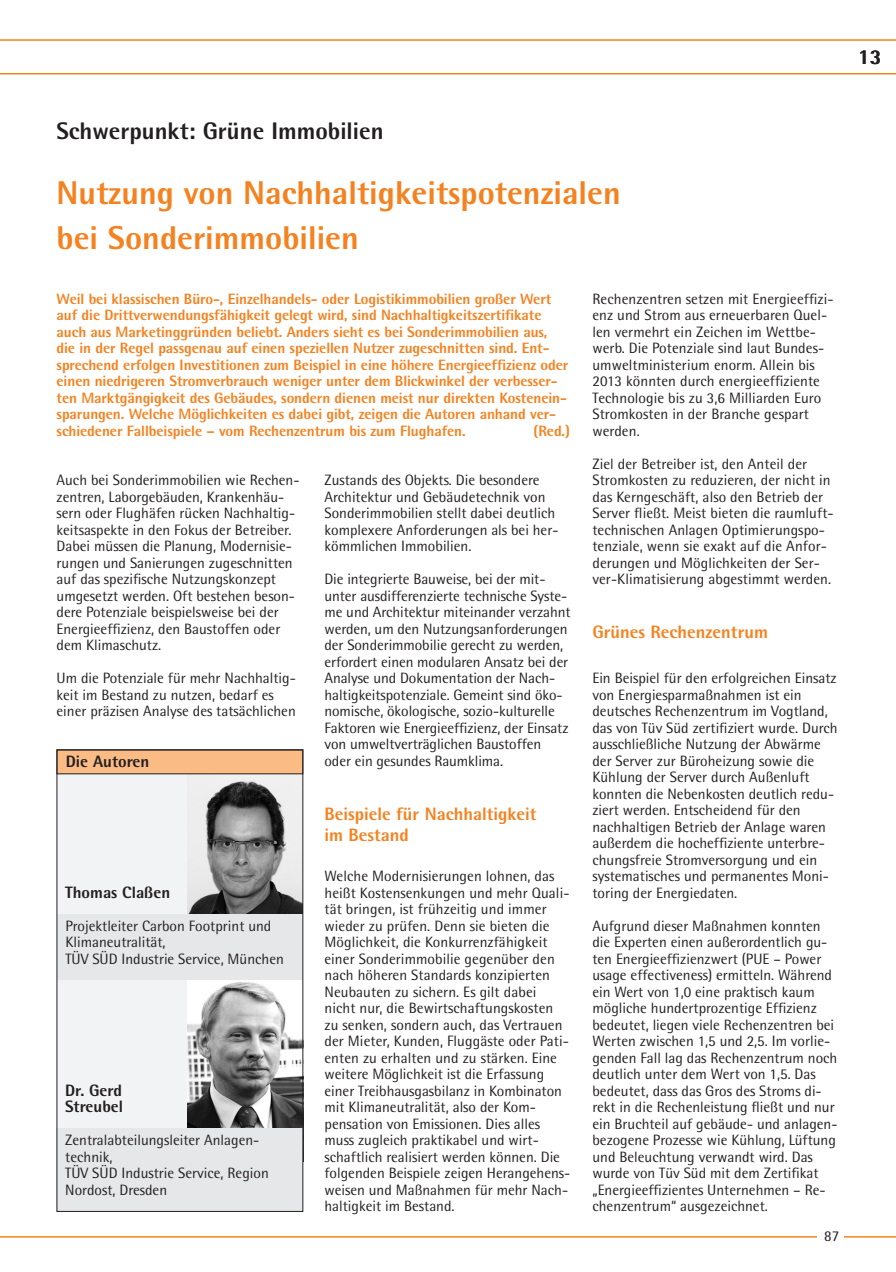
<style>
.page{position:relative;width:896px;height:1272px;background:#fff}
.page>*{position:absolute;margin:0;border:0;box-sizing:border-box;transform-origin:0 0}
.t1{font:800 33px/45px "Rotis Semi Sans";color:#f58220}
.t2{font:800 24px "Rotis Semi Sans";color:#231f20}
.t3{font:800 21px "Rotis Semi Sans";color:#231f20}
.t4{font:800 18px/21px "Rotis Semi Sans";color:#f58220}
.t5{font:800 16.5px/16.5px "Rotis Semi Sans";color:#231f20}
.t6{font:15px/16.5px "Rotis Semi Sans";color:#231f20}
.t7{font:800 15px/16.5px "Rotis Semi Sans";letter-spacing:-.005em;color:#f58220}
</style>
<div class="page">
<hr style="left:0;top:1236px;width:896px;height:2px;background:#f58220">
<svg style="left:0;top:39px;width:896px;height:36px"></svg>
<div style="left:817px;top:1217px;width:27px;height:31px;background:#fff"></div>
<div style="left:57px;top:756px;width:246px;height:403px;background:#f2f3f4"></div>
<img style="left:188px;top:980px;width:113px;height:148px">
<img style="left:187px;top:774px;width:114px;height:140px">
<div style="left:57px;top:914px;width:246px;height:66px;background:#e6e7e9"></div>
<div style="left:57px;top:1128px;width:246px;height:83px;background:#e6e7e9"></div>
<div style="left:57px;top:750px;width:246px;height:24px;background:#fbbb85"></div>
<div style="left:57px;top:749px;width:246px;height:463px;border:1px solid #231f20"></div>
<h3 class="t3" style="left:858px;top:43px;width:25px">13</h3>
<h2 class="t2" style="left:56px;top:115px;width:329px">Schwerpunkt: Grüne Immobilien</h2>
<h1 class="t1" style="left:57px;top:170px;width:566px">Nutzung von Nachhaltigkeitspotenzialen bei Sonderimmobilien</h1>
<p class="t7" style="left:57px;top:290px;width:513px">Weil bei klassischen Büro-, Einzelhandels- oder Logistikimmobilien großer Wert auf die Drittverwendungsfähigkeit gelegt wird, sind Nachhaltigkeitszertifikate auch aus Marketinggründen beliebt. Anders sieht es bei Sonderimmobilien aus, die in der Regel passgenau auf einen speziellen Nutzer zugeschnitten sind. Ent&shy;sprechend erfolgen Investitionen zum Beispiel in eine höhere Energieeffizienz oder einen niedrigeren Stromverbrauch weniger unter dem Blickwinkel der verbesser&shy;ten Marktgängigkeit des Gebäudes, sondern dienen meist nur direkten Kostenein&shy;sparungen. Welche Möglichkeiten es dabei gibt, zeigen die Autoren anhand ver&shy;schiedener Fallbeispiele – vom Rechenzentrum bis zum Flughafen.</p>
<p class="t7" style="left:533px;top:422px;width:38px">(Red.)</p>
<p class="t6" style="left:57px;top:472px;width:244px">Auch bei Sonderimmobilien wie Rechen&shy;zentren, Laborgebäuden, Krankenhäu&shy;sern oder Flughäfen rücken Nachhaltig&shy;keitsaspekte in den Fokus der Betreiber.<br>Dabei müssen die Planung, Modernisie&shy;rungen und Sanierungen zugeschnitten auf das spezifische Nutzungskonzept umgesetzt werden. Oft bestehen beson&shy;dere Potenziale beispielsweise bei der Energieeffizienz, den Baustoffen oder dem Klimaschutz.</p>
<p class="t6" style="left:57px;top:670px;width:241px">Um die Potenziale für mehr Nachhaltig&shy;keit im Bestand zu nutzen, bedarf es einer präzisen Analyse des tatsächlichen</p>
<p class="t5" style="left:66px;top:753px;width:85px">Die Autoren</p>
<p class="t5" style="left:65px;top:883px;width:107px">Thomas Claßen</p>
<p class="t6" style="left:65px;top:917px;width:220px">Projektleiter Carbon Footprint und<br>Klimaneutralität,<br>TÜV SÜD Industrie Service, München</p>
<p class="t5" style="left:65px;top:1081px;width:60px">Dr. Gerd<br>Streubel</p>
<p class="t6" style="left:65px;top:1132px;width:205px">Zentralabteilungsleiter Anlagen&shy;technik,<br>TÜV SÜD Industrie Service, Region<br>Nordost, Dresden</p>
<p class="t6" style="left:324px;top:472px;width:235px">Zustands des Objekts. Die besondere Architektur und Gebäudetechnik von Sonderimmobilien stellt dabei deutlich komplexere Anforderungen als bei her&shy;kömmlichen Immobilien.</p>
<p class="t6" style="left:324px;top:571px;width:248px">Die integrierte Bauweise, bei der mit&shy;unter ausdifferenzierte technische Syste&shy;me und Architektur miteinander verzahnt werden, um den Nutzungsanforderungen der Sonderimmobilie gerecht zu werden, erfordert einen modularen Ansatz bei der Analyse und Dokumentation der Nach&shy;haltigkeitspotenziale. Gemeint sind öko&shy;nomische, ökologische, sozio-kulturelle Faktoren wie Energieeffizienz, der Einsatz von umweltverträglichen Baustoffen oder ein gesundes Raumklima.</p>
<p class="t4" style="left:324px;top:803px;width:213px">Beispiele für Nachhaltigkeit im Bestand</p>
<p class="t6" style="left:324px;top:868px;width:247px">Welche Modernisierungen lohnen, das heißt Kostensenkungen und mehr Quali&shy;tät bringen, ist frühzeitig und immer wieder zu prüfen. Denn sie bieten die Möglichkeit, die Konkurrenzfähigkeit einer Sonderimmobilie gegenüber den nach höheren Standards konzipierten Neubauten zu sichern. Es gilt dabei nicht nur, die Bewirtschaftungskosten zu senken, sondern auch, das Vertrauen der Mieter, Kunden, Fluggäste oder Pati&shy;enten zu erhalten und zu stärken. Eine weitere Möglichkeit ist die Erfassung einer Treibhausgasbilanz in Kombinaton mit Klimaneutralität, also der Kom&shy;pensation von Emissionen. Dies alles muss zugleich praktikabel und wirt&shy;schaftlich realisiert werden können. Die folgenden Beispiele zeigen Herangehens&shy;weisen und Maßnahmen für mehr Nach&shy;haltigkeit im Bestand.</p>
<p class="t6" style="left:592px;top:290px;width:243px">Rechenzentren setzen mit Energieeffizi&shy;enz und Strom aus erneuerbaren Quel&shy;len vermehrt ein Zeichen im Wettbe&shy;werb. Die Potenziale sind laut Bundes&shy;umweltministerium enorm. Allein bis 2013 könnten durch energieeffiziente Technologie bis zu 3,6 Milliarden Euro Stromkosten in der Branche gespart werden.</p>
<p class="t6" style="left:592px;top:455px;width:243px">Ziel der Betreiber ist, den Anteil der Stromkosten zu reduzieren, der nicht in das Kerngeschäft, also den Betrieb der Server fließt. Meist bieten die raumluft&shy;technischen Anlagen Optimierungspo&shy;tenziale, wenn sie exakt auf die Anfor&shy;derungen und Möglichkeiten der Ser&shy;ver-Klimatisierung abgestimmt werden.</p>
<p class="t4" style="left:592px;top:621px;width:177px">Grünes Rechenzentrum</p>
<p class="t6" style="left:592px;top:670px;width:247px">Ein Beispiel für den erfolgreichen Einsatz von Energiesparmaßnahmen ist ein deutsches Rechenzentrum im Vogtland, das von Tüv Süd zertifiziert wurde. Durch ausschließliche Nutzung der Abwärme der Server zur Büroheizung sowie die Kühlung der Server durch Außenluft konnten die Nebenkosten deutlich redu&shy;ziert werden. Entscheidend für den nachhaltigen Betrieb der Anlage waren außerdem die hocheffiziente unterbre&shy;chungsfreie Stromversorgung und ein systematisches und permanentes Moni&shy;toring der Energiedaten.</p>
<p class="t6" style="left:592px;top:917px;width:247px">Aufgrund dieser Maßnahmen konnten die Experten einen außerordentlich gu&shy;ten Energieeffizienzwert (PUE – Power usage effectiveness) ermitteln. Während ein Wert von 1,0 eine praktisch kaum mögliche hundertprozentige Effizienz bedeutet, liegen viele Rechenzentren bei Werten zwischen 1,5 und 2,5. Im vorlie&shy;genden Fall lag das Rechenzentrum noch deutlich unter dem Wert von 1,5. Das bedeutet, dass das Gros des Stroms di&shy;rekt in die Rechenleistung fließt und nur ein Bruchteil auf gebäude- und anlagen&shy;bezogene Prozesse wie Kühlung, Lüftung und Beleuchtung verwandt wird. Das wurde von Tüv Süd mit dem Zertifikat „Energieeffizientes Unternehmen – Re&shy;chenzentrum“ ausgezeichnet.</p>
<p class="t6" style="left:824px;top:1227px;width:17px">87</p>
</div>
